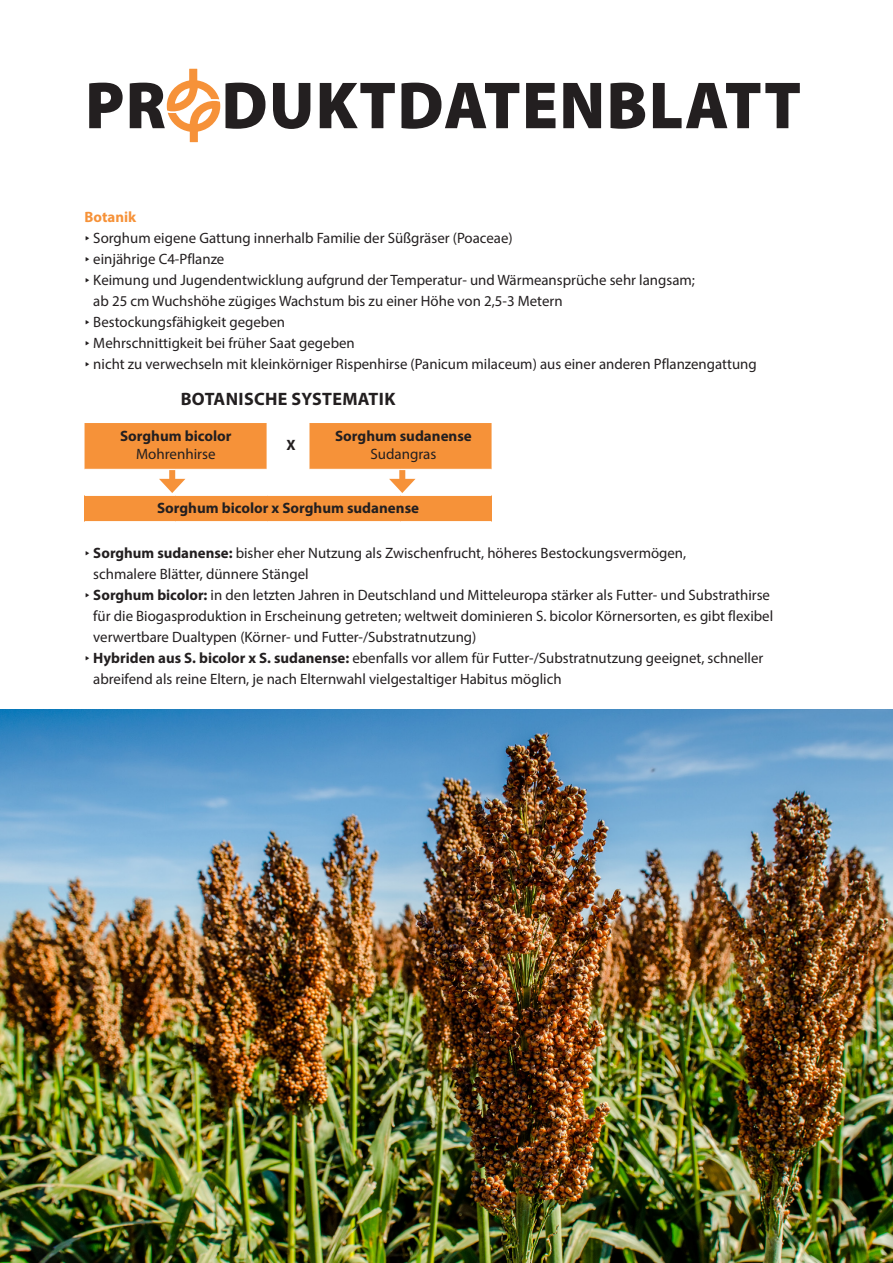
<style>
.page{position:relative;width:893px;height:1263px;background:#fff}
.page>*{position:absolute;margin:0;border:0;box-sizing:border-box;transform-origin:0 0}
.t1{font:900 67.05px "Myriad Pro";letter-spacing:.02em;color:#231f20}
.t2{font:700 18px "Myriad Pro";letter-spacing:.02em;color:#231f20}
.t3{font:15px "Myriad Pro";color:#231f20}
.t4{font:700 15px "Myriad Pro";color:#231f20}
.t5{font:700 15px "Myriad Pro";color:#f69239}
.s1{font-family:"Geogrotesque"}
.s2{font-weight:700}
</style>
<div class="page">
<img style="left:0;top:710px;width:893px;height:553px">
<div style="left:85px;top:495px;width:407px;height:27px;background:#f69239"></div>
<hr style="left:85px;top:495px;width:91px;height:1px;background:#fff">
<hr style="left:176px;top:495px;width:91px;height:1px;background:#fff">
<hr style="left:267px;top:495px;width:42px;height:1px;background:#fff">
<hr style="left:309px;top:495px;width:91px;height:1px;background:#fff">
<hr style="left:400px;top:495px;width:92px;height:1px;background:#fff">
<hr style="left:85px;top:521px;width:91px;height:1px;background:#fff">
<hr style="left:176px;top:521px;width:91px;height:1px;background:#fff">
<hr style="left:267px;top:521px;width:42px;height:1px;background:#fff">
<hr style="left:309px;top:521px;width:91px;height:1px;background:#fff">
<hr style="left:400px;top:521px;width:92px;height:1px;background:#fff">
<svg style="left:85px;top:423px;width:407px;height:70px"></svg>
<svg style="left:167px;top:69px;width:53px;height:73px"></svg>
<h1 class="t1" style="left:85px;top:61px;width:717px">PR DUKTDATENBLATT</h1>
<p class="t5" style="left:85px;top:207px;width:53px">Botanik</p>
<p class="t3" style="left:85px;top:229px;width:430px"><span class="s1">∂</span> Sorghum eigene Gattung innerhalb Familie der Süßgräser (Poaceae)</p>
<p class="t3" style="left:85px;top:250px;width:141px"><span class="s1">∂</span> einjährige C4-Pflanze</p>
<p class="t3" style="left:85px;top:271px;width:612px"><span class="s1">∂</span> Keimung und Jugendentwicklung aufgrund der Temperatur- und Wärmeansprüche sehr langsam;</p>
<p class="t3" style="left:93px;top:292px;width:471px">ab 25 cm Wuchshöhe zügiges Wachstum bis zu einer Höhe von 2,5-3 Metern</p>
<p class="t3" style="left:85px;top:313px;width:202px"><span class="s1">∂</span> Bestockungsfähigkeit gegeben</p>
<p class="t3" style="left:85px;top:334px;width:272px"><span class="s1">∂</span> Mehrschnittigkeit bei früher Saat gegeben</p>
<p class="t3" style="left:85px;top:355px;width:674px"><span class="s1">∂</span> nicht zu verwechseln mit kleinkörniger Rispenhirse (Panicum milaceum) aus einer anderen Pflanzengattung</p>
<p class="t2" style="left:181px;top:388px;width:216px">BOTANISCHE SYSTEMATIK</p>
<p class="t4" style="left:120px;top:426px;width:113px">Sorghum bicolor</p>
<p class="t3" style="left:136px;top:444px;width:81px">Mohrenhirse</p>
<p class="t4" style="left:287px;top:435px;width:11px">X</p>
<p class="t4" style="left:335px;top:426px;width:138px">Sorghum sudanense</p>
<p class="t3" style="left:370px;top:444px;width:67px">Sudangras</p>
<p class="t4" style="left:157px;top:498px;width:264px">Sorghum bicolor x Sorghum sudanense</p>
<p class="t3" style="left:85px;top:544px;width:603px"><span class="s1">∂</span> <span class="s2">Sorghum sudanense:</span> bisher eher Nutzung als Zwischenfrucht, höheres Bestockungsvermögen,</p>
<p class="t3" style="left:93px;top:565px;width:217px">schmalere Blätter, dünnere Stängel</p>
<p class="t3" style="left:85px;top:586px;width:687px"><span class="s1">∂</span> <span class="s2">Sorghum bicolor:</span> in den letzten Jahren in Deutschland und Mitteleuropa stärker als Futter- und Substrathirse</p>
<p class="t3" style="left:93px;top:607px;width:681px">für die Biogasproduktion in Erscheinung getreten; weltweit dominieren S. bicolor Körnersorten, es gibt flexibel</p>
<p class="t3" style="left:93px;top:628px;width:385px">verwertbare Dualtypen (Körner- und Futter-/Substratnutzung)</p>
<p class="t3" style="left:85px;top:649px;width:680px"><span class="s1">∂</span> <span class="s2">Hybriden aus S. bicolor x S. sudanense:</span> ebenfalls vor allem für Futter-/Substratnutzung geeignet, schneller</p>
<p class="t3" style="left:93px;top:670px;width:470px">abreifend als reine Eltern, je nach Elternwahl vielgestaltiger Habitus möglich</p>
</div>
